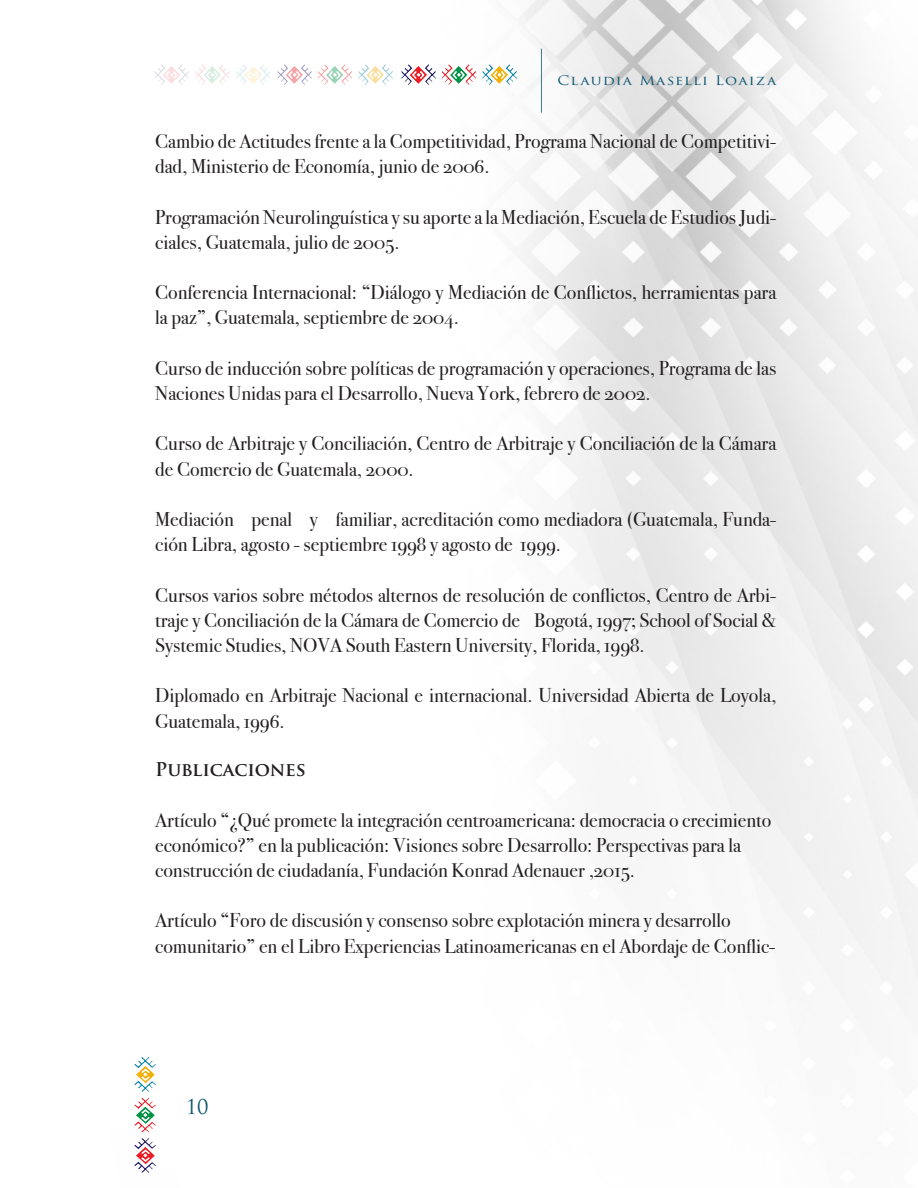
<style>
.page{position:relative;width:918px;height:1188px;background:#fff}
.page>*{position:absolute;margin:0;border:0;box-sizing:border-box;transform-origin:0 0}
.Texto{font:19.95px/25.2px "Bodoni Svty Two OSITCTT";color:#231f20}
.Subindice{font:19.95px/25.2px "Bodoni Svty Two OSITCTT";color:#231f20}
.t1{font:19.95px "Trajan Pro";color:#0d5672}
.Subindice-2{font:700 18.6px "Trajan Pro";color:#231f20}
.t2{font:12.75px "Trajan Pro 3";letter-spacing:.075em;color:#0d5672;scale:1.18 1}
</style>
<div class="page">
<img style="left:134px;top:0;width:784px;height:1173px">
<hr style="left:541px;top:49px;width:1px;height:64px;background:#3d788e">
<img style="left:401px;top:64px;width:116px;height:21px">
<img style="left:278px;top:64px;width:115px;height:21px">
<img style="left:155px;top:64px;width:115px;height:21px">
<img style="left:135px;top:1057px;width:21px;height:115px">
<p class="t2" style="left:558px;top:71px;width:187px">Claudia Maselli Loaiza</p>
<p class="Texto" style="left:155px;top:129px;width:623px">Cambio de Actitudes frente a la Competitividad, Programa Nacional de Competitivi&shy;dad, Ministerio de Economía, junio de 2006.</p>
<p class="Texto" style="left:155px;top:204px;width:623px">Programación Neurolinguística y su aporte a la Mediación, Escuela de Estudios Judi&shy;ciales, Guatemala, julio de 2005.</p>
<p class="Texto" style="left:155px;top:280px;width:623px">Conferencia Internacional: “Diálogo y Mediación de Conflictos, herramientas para la paz”, Guatemala, septiembre de 2004.</p>
<p class="Texto" style="left:155px;top:355px;width:623px">Curso de inducción sobre políticas de programación y operaciones, Programa de las<br>Naciones Unidas para el Desarrollo, Nueva York, febrero de 2002.</p>
<p class="Texto" style="left:155px;top:431px;width:623px">Curso de Arbitraje y Conciliación, Centro de Arbitraje y Conciliación de la Cámara de Comercio de Guatemala, 2000.</p>
<p class="Texto" style="left:155px;top:507px;width:623px">Mediación penal y familiar, acreditación como mediadora (Guatemala, Funda&shy;ción Libra, agosto - septiembre 1998 y agosto de 1999.</p>
<p class="Texto" style="left:155px;top:582px;width:623px;text-align:justify">Cursos varios sobre métodos alternos de resolución de conflictos, Centro de Arbi&shy;traje y Conciliación de la Cámara de Comercio de Bogotá, 1997; School of Social &amp; Systemic Studies, NOVA South Eastern University, Florida, 1998.</p>
<p class="Texto" style="left:155px;top:683px;width:623px">Diplomado en Arbitraje Nacional e internacional. Universidad Abierta de Loyola,<br>Guatemala, 1996.</p>
<p class="Subindice-2" style="left:155px;top:758px;width:152px">Publicaciones</p>
<p class="Subindice" style="left:155px;top:807px;width:618px">Artículo “¿Qué promete la integración centroamericana: democracia o crecimiento económico?” en la publicación: Visiones sobre Desarrollo: Perspectivas para la construcción de ciudadanía, Fundación Konrad Adenauer ,2015.</p>
<p class="Subindice" style="left:155px;top:908px;width:622px">Artículo “Foro de discusión y consenso sobre explotación minera y desarrollo comunitario” en el Libro Experiencias Latinoamericanas en el Abordaje de Conflic-</p>
<p class="t1" style="left:186px;top:1095px;width:24px">10</p>
</div>
